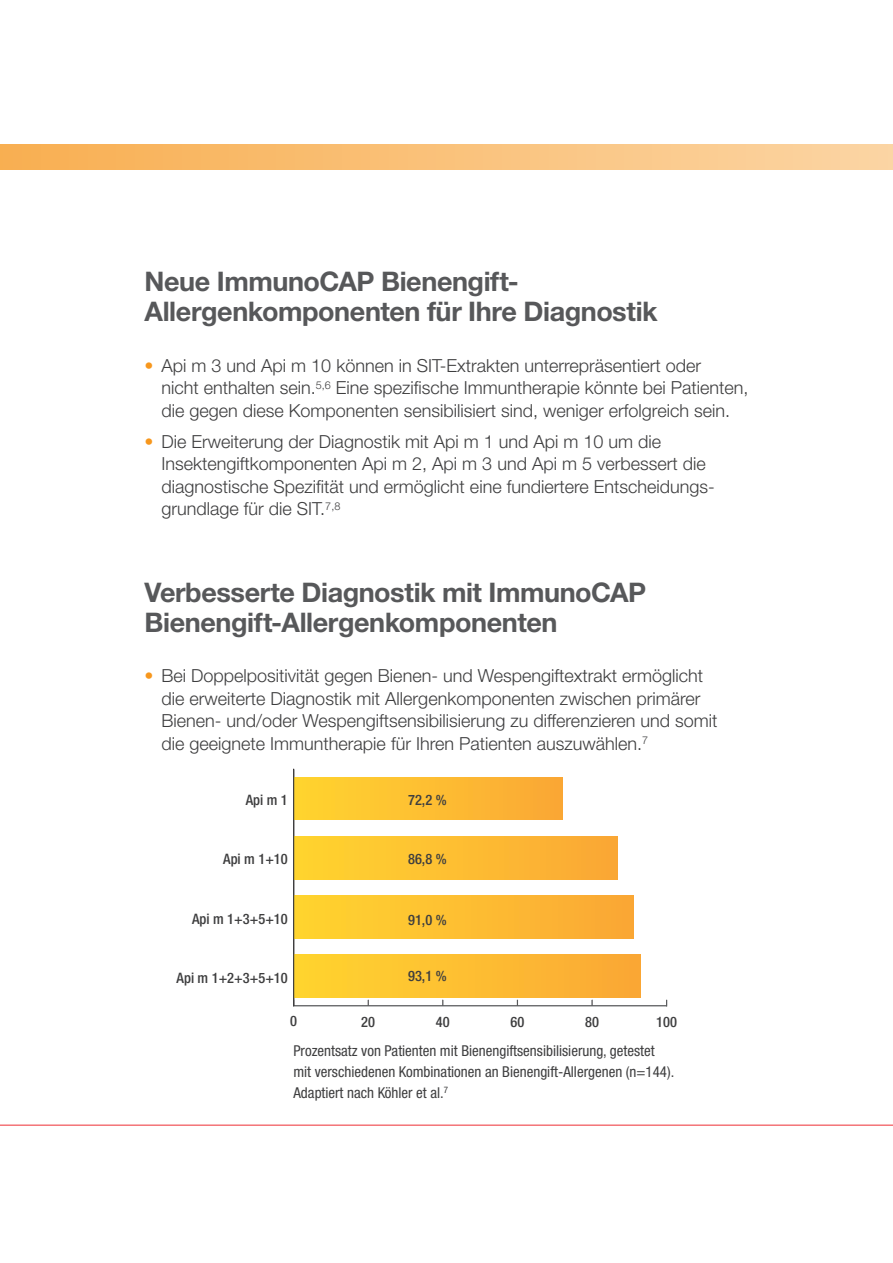
<style>
.page{position:relative;width:893px;height:1263px;background:#fff}
.page>*{position:absolute;margin:0;border:0;box-sizing:border-box;transform-origin:0 0}
.t1{font:700 27px/30px "Helvetica Neue LT Std";letter-spacing:-.015em;color:#57585a}
.Bröd{font:300 18px/22.5px "Helvetica Neue LT Std";color:#3e3e3f}
.Bröd-2{font:condensed 15px/21px "Helvetica Neue LT Std";color:#3e3e3f}
.t2{font:500 condensed 14.4px "Helvetica Neue LT Std";color:#3e3e3f}
.s1{color:#f7971d}
</style>
<div class="page">
<hr style="left:0;top:1125px;width:893px;height:1px;background:#ee2d33">
<div style="left:0;top:145px;width:893px;height:25px;background:linear-gradient(to right,#f8af51,#fbd5a4)"></div>
<hr style="left:293px;top:1005px;width:374px;height:1px;background:#58595b">
<div style="left:294px;top:777px;width:269px;height:43px;background:linear-gradient(to right,#ffd52f,#faa735)"></div>
<div style="left:294px;top:836px;width:323px;height:43px;background:linear-gradient(to right,#ffd52f,#faa735)"></div>
<div style="left:294px;top:896px;width:339px;height:42px;background:linear-gradient(to right,#ffd52f,#faa735)"></div>
<div style="left:294px;top:955px;width:347px;height:42px;background:linear-gradient(to right,#ffd52f,#faa735)"></div>
<hr style="left:293px;top:769px;width:1px;height:237px;background:#3f3f40">
<p class="t1" style="left:145px;top:266px;width:515px">Neue ImmunoCAP Bienengift-<br>Allergenkomponenten für Ihre Diagnostik</p>
<p class="Bröd" style="left:162px;top:354px;width:588px;text-indent:-17px"><span class="s1">•</span> Api m 3 und Api m 10 können in SIT-Extrakten unterrepräsentiert oder<br>nicht enthalten sein.<sup>5,6</sup> Eine spezifische Immuntherapie könnte bei Patienten, die gegen diese Komponenten sensibilisiert sind, weniger erfolgreich sein.</p>
<p class="Bröd" style="left:162px;top:430px;width:555px;text-indent:-17px"><span class="s1">•</span> Die Erweiterung der Diagnostik mit Api m 1 und Api m 10 um die Insektengiftkomponenten Api m 2, Api m 3 und Api m 5 verbessert die diagnostische Spezifität und ermöglicht eine fundiertere Entscheidungs&shy;grundlage für die SIT.<sup>7,8</sup></p>
<p class="t1" style="left:145px;top:577px;width:503px">Verbesserte Diagnostik mit ImmunoCAP<br>Bienengift-Allergenkomponenten</p>
<p class="Bröd" style="left:162px;top:664px;width:557px;text-indent:-17px"><span class="s1">•</span> Bei Doppelpositivität gegen Bienen- und Wespengiftextrakt ermöglicht die erweiterte Diagnostik mit Allergenkomponenten zwischen primärer Bienen- und/oder Wespengiftsensibilisierung zu differenzieren und somit die geeignete Immuntherapie für Ihren Patienten auszuwählen.<sup>7</sup></p>
<p class="t2" style="left:246px;top:791px;width:44px">Api m 1</p>
<p class="t2" style="left:408px;top:791px;width:40px">72,2 %</p>
<p class="t2" style="left:223px;top:850px;width:66px">Api m 1+10</p>
<p class="t2" style="left:408px;top:850px;width:40px">86,8 %</p>
<p class="t2" style="left:192px;top:910px;width:97px">Api m 1+3+5+10</p>
<p class="t2" style="left:408px;top:911px;width:40px">91,0 %</p>
<p class="t2" style="left:177px;top:969px;width:113px">Api m 1+2+3+5+10</p>
<p class="t2" style="left:408px;top:967px;width:40px">93,1 %</p>
<p class="t2" style="left:290px;top:1012px;width:8px">0</p>
<p class="t2" style="left:361px;top:1014px;width:15px">20</p>
<p class="t2" style="left:436px;top:1014px;width:15px">40</p>
<p class="t2" style="left:510px;top:1014px;width:15px">60</p>
<p class="t2" style="left:585px;top:1014px;width:15px">80</p>
<p class="t2" style="left:656px;top:1014px;width:22px">100</p>
<p class="Bröd-2" style="left:293px;top:1040px;width:382px">Prozentsatz von Patienten mit Bienengiftsensibilisierung, getestet mit verschiedenen Kombinationen an Bienengift-Allergenen (n=144).<br>Adaptiert nach Köhler et al.<sup>7</sup></p>
</div>
